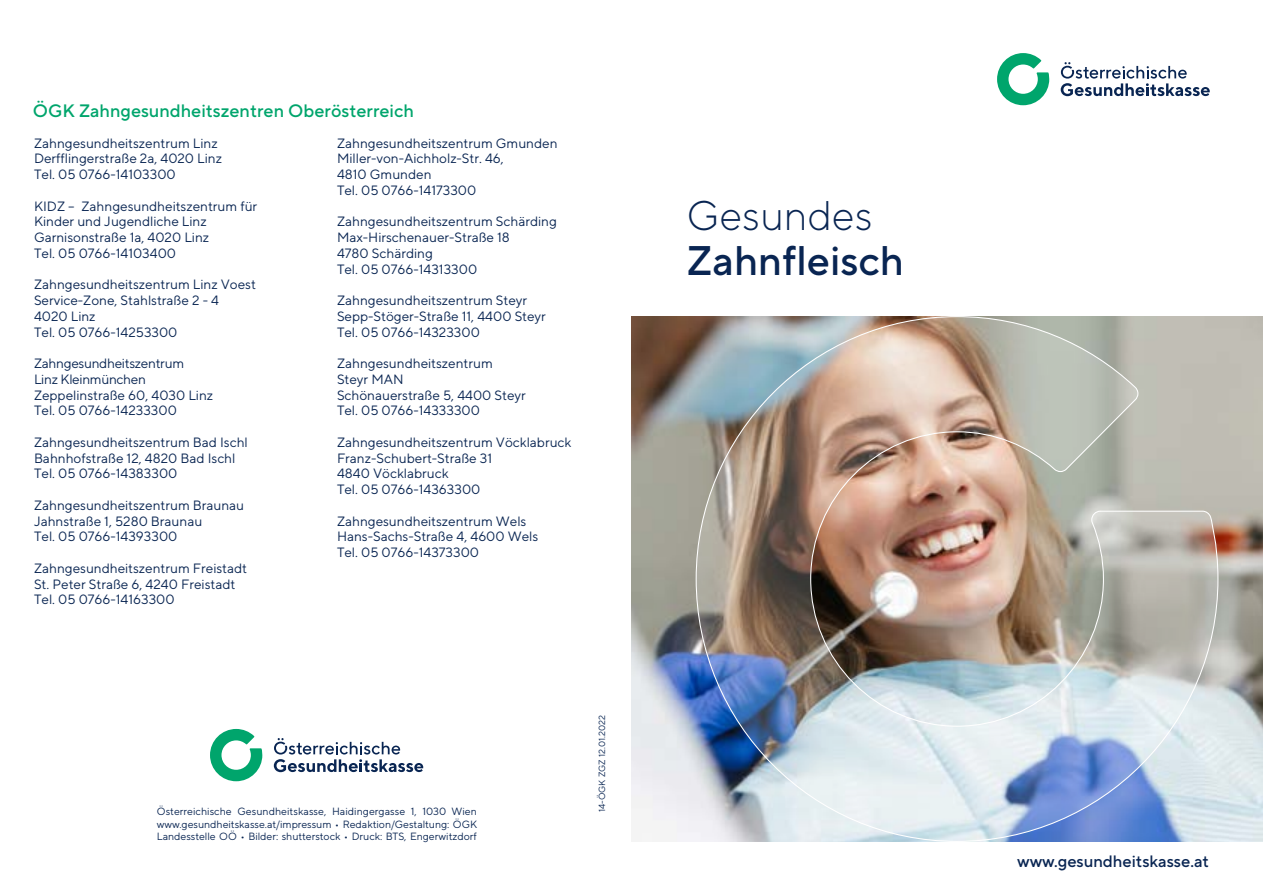
<style>
.page{position:relative;width:1263px;height:893px;background:#fff}
.page>*{position:absolute;margin:0;border:0;box-sizing:border-box;transform-origin:0 0}
.t1{font:500 41.4px "TT Norms Pro";color:#092552}
.t2{font:300 41.4px "TT Norms Pro";color:#092552}
.t3{font:500 18px "TT Norms Pro";color:#00a56c}
.t4{font:500 16.5px "TT Norms Pro";color:#092552}
.t5{font:13.5px/15.8px "TT Norms Pro";color:#092552}
.t6{font:13.5px/15.8px "TT Norms Pro";letter-spacing:-.02em;color:#092552}
.t7{font:10.5px/12.6px "TT Norms Pro";color:#092552;text-align:justify}
.t8{font:9px "TT Norms Pro";color:#092552}
</style>
<div class="page">
<img style="left:631px;top:316px;width:632px;height:526px">
<svg style="left:997px;top:53px;width:52px;height:52px"></svg>
<svg style="left:1061px;top:62px;width:149px;height:34px"></svg>
<img style="left:695px;top:316px;width:524px;height:526px">
<svg style="left:210px;top:729px;width:52px;height:52px"></svg>
<svg style="left:274px;top:738px;width:149px;height:34px"></svg>
<h2 class="t3" style="left:33px;top:99px;width:383px">ÖGK Zahngesundheitszentren Oberösterreich</h2>
<p class="t5" style="left:34px;top:134px;width:190px">Zahngesundheitszentrum Linz<br>Derfflingerstraße 2a, 4020 Linz<br>Tel. 05 0766-14103300</p>
<p class="t5" style="left:34px;top:197px;width:225px">KIDZ – Zahngesundheitszentrum für<br>Kinder und Jugendliche Linz<br>Garnisonstraße 1a, 4020 Linz<br>Tel. 05 0766-14103400</p>
<p class="t5" style="left:34px;top:276px;width:223px">Zahngesundheitszentrum Linz Voest<br>Service-Zone, Stahlstraße 2 - 4<br>4020 Linz<br>Tel. 05 0766-14253300</p>
<p class="t6" style="left:34px;top:355px;width:181px">Zahngesundheitszentrum<br>Linz Kleinmünchen<br>Zeppelinstraße 60, 4030 Linz<br>Tel. 05 0766-14233300</p>
<p class="t5" style="left:34px;top:434px;width:215px">Zahngesundheitszentrum Bad Ischl<br>Bahnhofstraße 12, 4820 Bad Ischl<br>Tel. 05 0766-14383300</p>
<p class="t5" style="left:34px;top:497px;width:212px">Zahngesundheitszentrum Braunau<br>Jahnstraße 1, 5280 Braunau<br>Tel. 05 0766-14393300</p>
<p class="t5" style="left:34px;top:560px;width:215px">Zahngesundheitszentrum Freistadt<br>St. Peter Straße 6, 4240 Freistadt<br>Tel. 05 0766-14163300</p>
<p class="t5" style="left:337px;top:135px;width:222px">Zahngesundheitszentrum Gmunden<br>Miller-von-Aichholz-Str. 46,<br>4810 Gmunden<br>Tel. 05 0766-14173300</p>
<p class="t5" style="left:337px;top:213px;width:221px">Zahngesundheitszentrum Schärding<br>Max-Hirschenauer-Straße 18<br>4780 Schärding<br>Tel. 05 0766-14313300</p>
<p class="t5" style="left:337px;top:292px;width:210px">Zahngesundheitszentrum Steyr<br>Sepp-Stöger-Straße 11, 4400 Steyr<br>Tel. 05 0766-14323300</p>
<p class="t5" style="left:337px;top:355px;width:190px">Zahngesundheitszentrum<br>Steyr MAN<br>Schönauerstraße 5, 4400 Steyr<br>Tel. 05 0766-14333300</p>
<p class="t5" style="left:337px;top:434px;width:236px">Zahngesundheitszentrum Vöcklabruck<br>Franz-Schubert-Straße 31<br>4840 Vöcklabruck<br>Tel. 05 0766-14363300</p>
<p class="t5" style="left:337px;top:513px;width:203px">Zahngesundheitszentrum Wels<br>Hans-Sachs-Straße 4, 4600 Wels<br>Tel. 05 0766-14373300</p>
<p class="t7" style="left:157px;top:805px;width:322px">Österreichische Gesundheitskasse, Haidingergasse 1, 1030 Wien www.gesundheitskasse.at/impressum • Redaktion/Gestaltung: ÖGK Landesstelle OÖ • Bilder: shutterstock • Druck: BTS, Engerwitzdorf</p>
<p class="t8" style="left:596px;top:812px;width:98px;rotate:-90deg">14-ÖGK ZGZ 12.01.2022</p>
<h1 class="t2" style="left:687px;top:189px;width:187px">Gesundes</h1>
<h1 class="t1" style="left:687px;top:234px;width:219px">Zahnfleisch</h1>
<p class="t4" style="left:1017px;top:850px;width:193px">www.gesundheitskasse.at</p>
</div>
